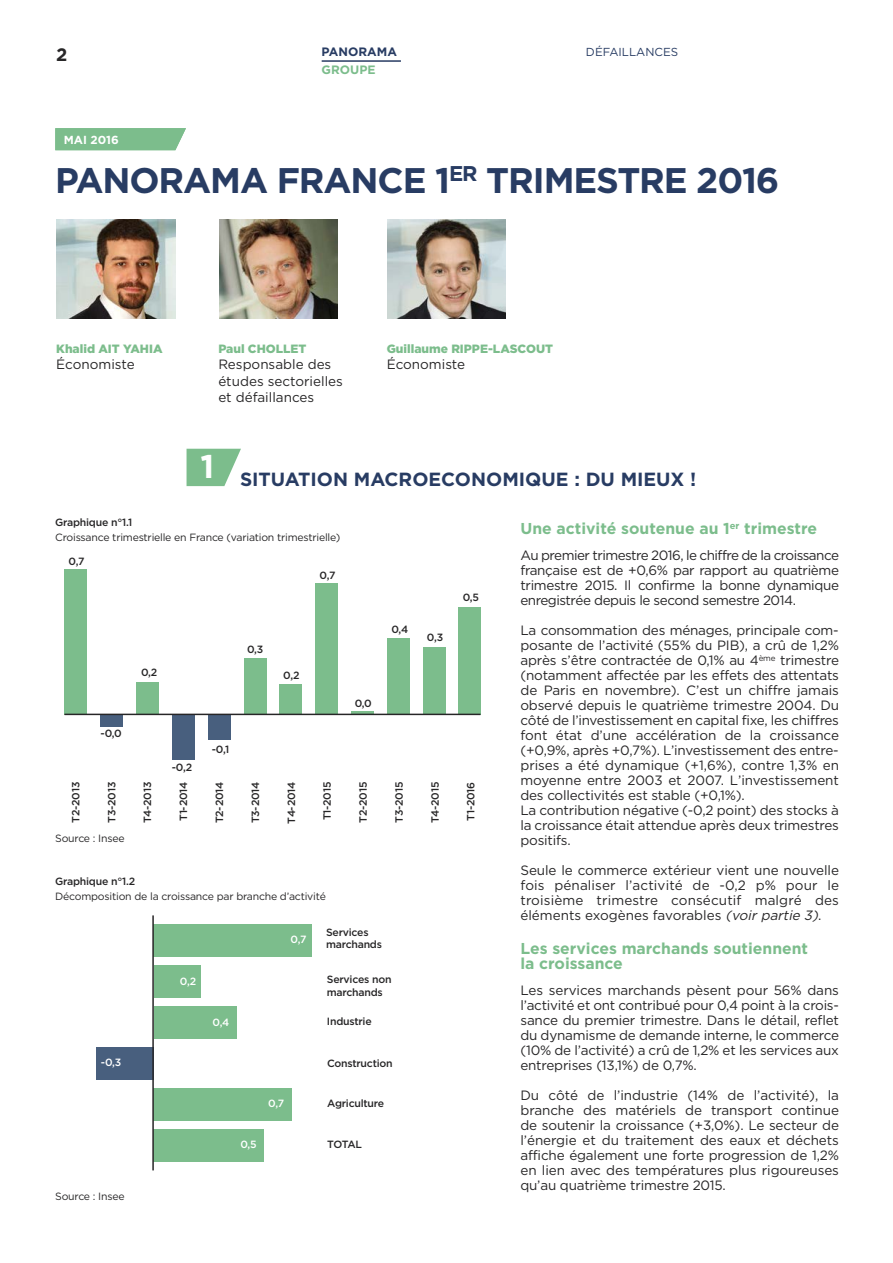
<style>
.page{position:relative;width:893px;height:1263px;background:#fff}
.page>*{position:absolute;margin:0;border:0;box-sizing:border-box;transform-origin:0 0}
.t1{font:700 35.55px "Gotham";letter-spacing:-.03em;color:#283c63}
.t2{font:700 32.85px "Gotham";color:#fff}
.t3{font:700 19.05px "Gotham";color:#283c63}
.t4{font:700 18px "Gotham";color:#272627}
.t5{font:700 15.75px/15px "Gotham";color:#7cbd8c}
.t6{font:13.5px/15px "Gotham";letter-spacing:-.015em;color:#272627;text-align:justify}
.t7{font:700 12.15px "Gotham";color:#283c63}
.t8{font:700 12.15px "Gotham";color:#7cbd8c}
.t9{font:900 12px "Gotham";color:#7cbd8c}
.t10{font:700 11.7px "Gotham";color:#fff}
.t11{font:11.55px "Gotham";color:#283c63}
.t12{font:500 10.5px/12.6px "Gotham";letter-spacing:-.02em;color:#272627}
.t13{font:10.5px "Gotham";letter-spacing:-.02em;color:#272627}
.t14{font:500 10.5px "Gotham";color:#fff}
.s1{font-style:italic}
</style>
<div class="page">
<div style="left:55px;top:128px;width:131px;height:22px;background:#7cbd8c"></div>
<svg style="left:187px;top:449px;width:54px;height:37px;background:#90c79d"></svg>
<hr style="left:322px;top:60px;width:79px;height:2px;background:#283c63">
<img style="left:56px;top:219px;width:119px;height:100px">
<img style="left:219px;top:219px;width:119px;height:100px">
<img style="left:387px;top:219px;width:119px;height:100px">
<div style="left:65px;top:569px;width:22px;height:146px;background:#7cbd8c"></div>
<div style="left:101px;top:715px;width:22px;height:11px;background:#485f7e"></div>
<div style="left:136px;top:682px;width:23px;height:33px;background:#7cbd8c"></div>
<div style="left:172px;top:715px;width:22px;height:44px;background:#485f7e"></div>
<div style="left:208px;top:714px;width:22px;height:26px;background:#485f7e"></div>
<div style="left:244px;top:658px;width:22px;height:57px;background:#7cbd8c"></div>
<div style="left:280px;top:684px;width:22px;height:31px;background:#7cbd8c"></div>
<div style="left:316px;top:583px;width:22px;height:132px;background:#7cbd8c"></div>
<hr style="left:351px;top:711px;width:23px;height:2px;background:#7cbd8c">
<div style="left:387px;top:638px;width:22px;height:77px;background:#7cbd8c"></div>
<div style="left:423px;top:647px;width:22px;height:68px;background:#7cbd8c"></div>
<div style="left:459px;top:607px;width:22px;height:108px;background:#7cbd8c"></div>
<hr style="left:64px;top:714px;width:416px;height:1px;background:#272627">
<div style="left:154px;top:924px;width:158px;height:33px;background:#7cbd8c"></div>
<div style="left:154px;top:965px;width:46px;height:33px;background:#7cbd8c"></div>
<div style="left:154px;top:1006px;width:82px;height:33px;background:#7cbd8c"></div>
<div style="left:96px;top:1047px;width:58px;height:33px;background:#485f7e"></div>
<div style="left:154px;top:1088px;width:138px;height:33px;background:#7cbd8c"></div>
<div style="left:154px;top:1129px;width:110px;height:33px;background:#7cbd8c"></div>
<hr style="left:152px;top:915px;width:2px;height:255px;background:#272627">
<h3 class="t4" style="left:56px;top:44px;width:13px">2</h3>
<p class="t7" style="left:322px;top:44px;width:77px">PANORAMA</p>
<p class="t11" style="left:586px;top:45px;width:94px">DÉFAILLANCES</p>
<p class="t8" style="left:322px;top:62px;width:56px">GROUPE</p>
<p class="t10" style="left:64px;top:133px;width:57px">MAI 2016</p>
<h1 class="t1" style="left:55px;top:160px;width:726px">PANORAMA FRANCE 1<sup>ER</sup> TRIMESTRE 2016</h1>
<p class="t9" style="left:56px;top:342px;width:108px">Khalid AIT YAHIA</p>
<p class="t6" style="left:56px;top:357px;width:80px">Économiste</p>
<p class="t9" style="left:218px;top:342px;width:90px">Paul CHOLLET</p>
<p class="t6" style="left:218px;top:356px;width:126px;line-height:16.5px;text-align:left">Responsable des études sectorielles et défaillances</p>
<p class="t9" style="left:387px;top:342px;width:168px">Guillaume RIPPE-LASCOUT</p>
<p class="t6" style="left:387px;top:357px;width:80px">Économiste</p>
<h2 class="t2" style="left:201px;top:448px;width:15px">1</h2>
<h3 class="t3" style="left:240px;top:468px;width:458px">SITUATION MACROECONOMIQUE : DU MIEUX !</h3>
<p class="t12" style="left:55px;top:516px;width:79px">Graphique n°1.1</p>
<p class="t13" style="left:55px;top:531px;width:287px">Croissance trimestrielle en France (variation trimestrielle)</p>
<p class="t12" style="left:68px;top:555px;width:17px">0,7</p>
<p class="t12" style="left:141px;top:666px;width:18px">0,2</p>
<p class="t12" style="left:101px;top:727px;width:23px">-0,0</p>
<p class="t12" style="left:172px;top:761px;width:22px">-0,2</p>
<p class="t12" style="left:247px;top:643px;width:18px">0,3</p>
<p class="t12" style="left:212px;top:743px;width:19px">-0,1</p>
<p class="t12" style="left:283px;top:669px;width:18px">0,2</p>
<p class="t12" style="left:319px;top:569px;width:17px">0,7</p>
<p class="t12" style="left:391px;top:623px;width:18px">0,4</p>
<p class="t12" style="left:427px;top:631px;width:18px">0,3</p>
<p class="t12" style="left:463px;top:591px;width:18px">0,5</p>
<p class="t12" style="left:355px;top:697px;width:19px">0,0</p>
<p class="t12" style="left:70px;top:823px;width:42px;rotate:-90deg">T2-2013</p>
<p class="t12" style="left:105px;top:823px;width:42px;rotate:-90deg">T3-2013</p>
<p class="t12" style="left:141px;top:823px;width:43px;rotate:-90deg">T4-2013</p>
<p class="t12" style="left:177px;top:821px;width:41px;rotate:-90deg">T1-2014</p>
<p class="t12" style="left:213px;top:823px;width:43px;rotate:-90deg">T2-2014</p>
<p class="t12" style="left:249px;top:823px;width:43px;rotate:-90deg">T3-2014</p>
<p class="t12" style="left:285px;top:824px;width:44px;rotate:-90deg">T4-2014</p>
<p class="t12" style="left:321px;top:820px;width:40px;rotate:-90deg">T1-2015</p>
<p class="t12" style="left:357px;top:823px;width:42px;rotate:-90deg">T2-2015</p>
<p class="t12" style="left:393px;top:823px;width:42px;rotate:-90deg">T3-2015</p>
<p class="t12" style="left:429px;top:823px;width:43px;rotate:-90deg">T4-2015</p>
<p class="t12" style="left:465px;top:821px;width:40px;rotate:-90deg">T1-2016</p>
<p class="t13" style="left:55px;top:832px;width:71px">Source : Insee</p>
<p class="t12" style="left:55px;top:875px;width:81px">Graphique n°1.2</p>
<p class="t13" style="left:55px;top:890px;width:272px">Décomposition de la croissance par branche d’activité</p>
<p class="t14" style="left:101px;top:1056px;width:22px">-0,3</p>
<p class="t13" style="left:55px;top:1190px;width:71px">Source : Insee</p>
<p class="t14" style="left:180px;top:975px;width:18px">0,2</p>
<p class="t14" style="left:212px;top:1016px;width:18px">0,4</p>
<p class="t14" style="left:290px;top:934px;width:17px">0,7</p>
<p class="t14" style="left:268px;top:1097px;width:17px">0,7</p>
<p class="t14" style="left:240px;top:1138px;width:18px">0,5</p>
<p class="t12" style="left:326px;top:926px;width:58px">Services marchands</p>
<p class="t12" style="left:327px;top:973px;width:66px">Services non marchands</p>
<p class="t12" style="left:327px;top:1015px;width:46px">Industrie</p>
<p class="t12" style="left:327px;top:1056px;width:67px">Construction</p>
<p class="t12" style="left:327px;top:1097px;width:59px">Agriculture</p>
<p class="t12" style="left:327px;top:1138px;width:36px">TOTAL</p>
<p class="t5" style="left:520px;top:521px;width:298px">Une activité soutenue au 1<sup>er</sup> trimestre</p>
<p class="t6" style="left:520px;top:548px;width:320px">Au premier trimestre 2016, le chiffre de la croissance française est de +0,6% par rapport au quatrième trimestre 2015. Il confirme la bonne dynamique enregistrée depuis le second semestre 2014.</p>
<p class="t6" style="left:520px;top:623px;width:320px;text-align:left">La consommation des ménages, principale com&shy;posante de l’activité (55% du PIB), a crû de 1,2% après s’être contractée de 0,1% au 4<sup>ème</sup> trimestre (notamment affectée par les effets des attentats de Paris en novembre). C’est un chiffre jamais observé depuis le quatrième trimestre 2004. Du côté de l’investissement en capital fixe, les chiffres font état d’une accélération de la croissance (+0,9%, après +0,7%). L’investissement des entre&shy;prises a été dynamique (+1,6%), contre 1,3% en moyenne entre 2003 et 2007. L’investissement des collectivités est stable (+0,1%).<br>La contribution négative (-0,2 point) des stocks à la croissance était attendue après deux trimestres positifs.</p>
<p class="t6" style="left:520px;top:863px;width:320px">Seule le commerce extérieur vient une nouvelle fois pénaliser l’activité de -0,2 p% pour le troisième trimestre consécutif malgré des éléments exogènes favorables <span class="s1">(voir partie 3)</span>.</p>
<p class="t5" style="left:520px;top:941px;width:289px">Les services marchands soutiennent la croissance</p>
<p class="t6" style="left:520px;top:983px;width:320px">Les services marchands pèsent pour 56% dans l’activité et ont contribué pour 0,4 point à la crois&shy;sance du premier trimestre. Dans le détail, reflet du dynamisme de demande interne, le commerce (10% de l’activité) a crû de 1,2% et les services aux entreprises (13,1%) de 0,7%.</p>
<p class="t6" style="left:520px;top:1088px;width:320px">Du côté de l’industrie (14% de l’activité), la branche des matériels de transport continue de soutenir la croissance (+3,0%). Le secteur de l’énergie et du traitement des eaux et déchets affiche également une forte progression de 1,2% en lien avec des températures plus rigoureuses qu’au quatrième trimestre 2015.</p>
</div>
